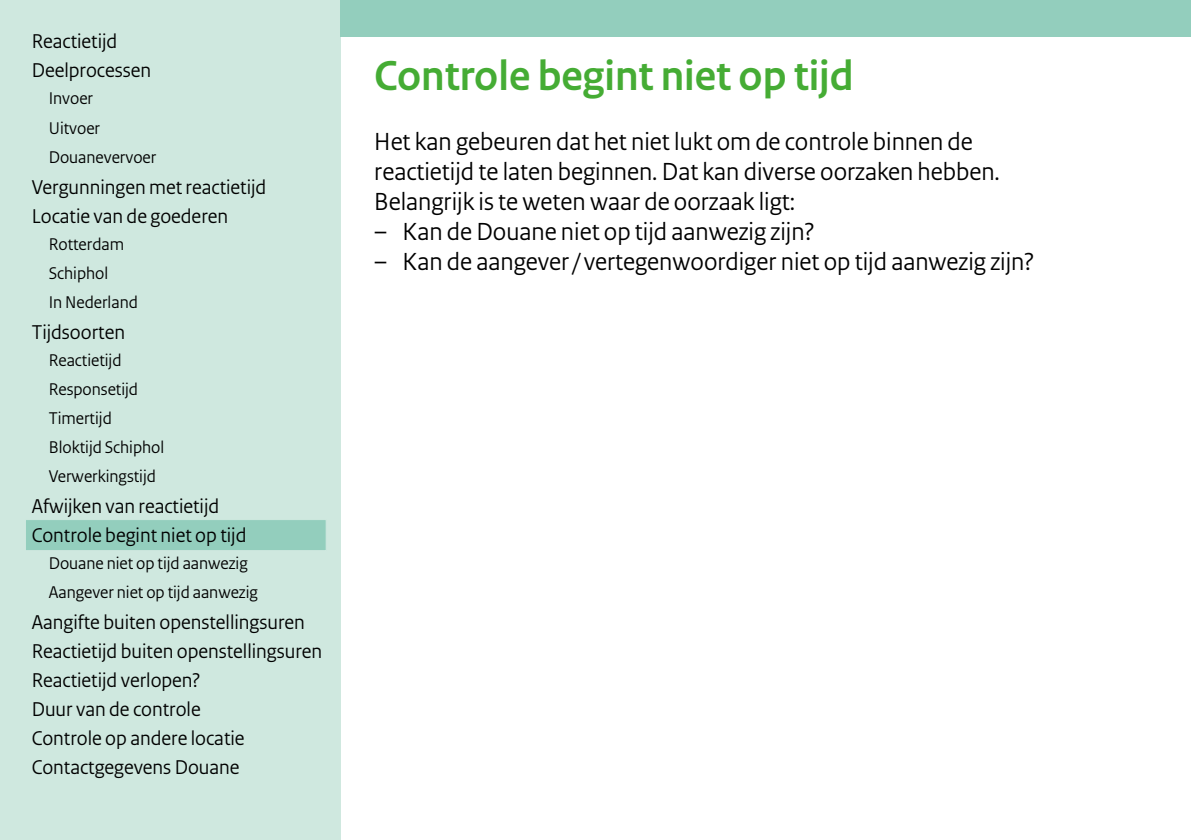
<style>
.page{position:relative;width:1191px;height:840px;background:#fff}
.page>*{position:absolute;margin:0;border:0;box-sizing:border-box;transform-origin:0 0}
.t1{font:700 44px "Rijksoverheid Sans Heading";color:#45ac34}
.t2{font:26px/30px "Rijksoverheid Sans Heading";color:#000}
.t3{font:21px/29px "Rijksoverheid Sans Heading";color:#000}
.t4{font:17.8px/29px "Rijksoverheid Sans Heading";color:#000}
</style>
<div class="page">
<div style="left:0;top:0;width:340px;height:839px;background:#cfe8df"></div>
<div style="left:340px;top:0;width:851px;height:36px;background:#93cebd"></div>
<div style="left:25px;top:519px;width:302px;height:32px;background:#93cebd;border:1px solid #cfe8df"></div>
<p class="t3" style="left:32px;top:27px;width:121px">Reactietijd<br>Deelprocessen</p>
<p class="t4" style="left:49px;top:84px;width:109px">Invoer<br>Uitvoer<br>Douanevervoer</p>
<p class="t3" style="left:32px;top:172px;width:236px">Vergunningen met reactietijd<br>Locatie van de goederen</p>
<p class="t4" style="left:49px;top:229px;width:91px">Rotterdam<br>Schiphol<br>In Nederland</p>
<p class="t3" style="left:32px;top:317px;width:95px">Tijdsoorten</p>
<p class="t4" style="left:49px;top:345px;width:117px">Reactietijd<br>Responsetijd<br>Timertijd<br>Bloktijd Schiphol<br>Verwerkingstijd</p>
<p class="t3" style="left:32px;top:491px;width:216px">Afwijken van reactietijd<br>Controle begint niet op tijd</p>
<p class="t4" style="left:49px;top:548px;width:211px">Douane niet op tijd aanwezig<br>Aangever niet op tijd aanwezig</p>
<p class="t3" style="left:32px;top:607px;width:292px">Aangifte buiten openstellingsuren<br>Reactietijd buiten openstellingsuren<br>Reactietijd verlopen?<br>Duur van de controle<br>Controle op andere locatie<br>Contactgegevens Douane</p>
<h1 class="t1" style="left:374px;top:51px;width:481px">Controle begint niet op tijd</h1>
<p class="t2" style="left:374px;top:127px;width:627px">Het kan gebeuren dat het niet lukt om de controle binnen de reactietijd te laten beginnen. Dat kan diverse oorzaken hebben.<br>Belangrijk is te weten waar de oorzaak ligt:</p>
<p class="t2" style="left:374px;top:217px;width:441px">– Kan de Douane niet op tijd aanwezig zijn?</p>
<p class="t2" style="left:374px;top:247px;width:661px">– Kan de aangever/ vertegenwoordiger niet op tijd aanwezig zijn?</p>
</div>
